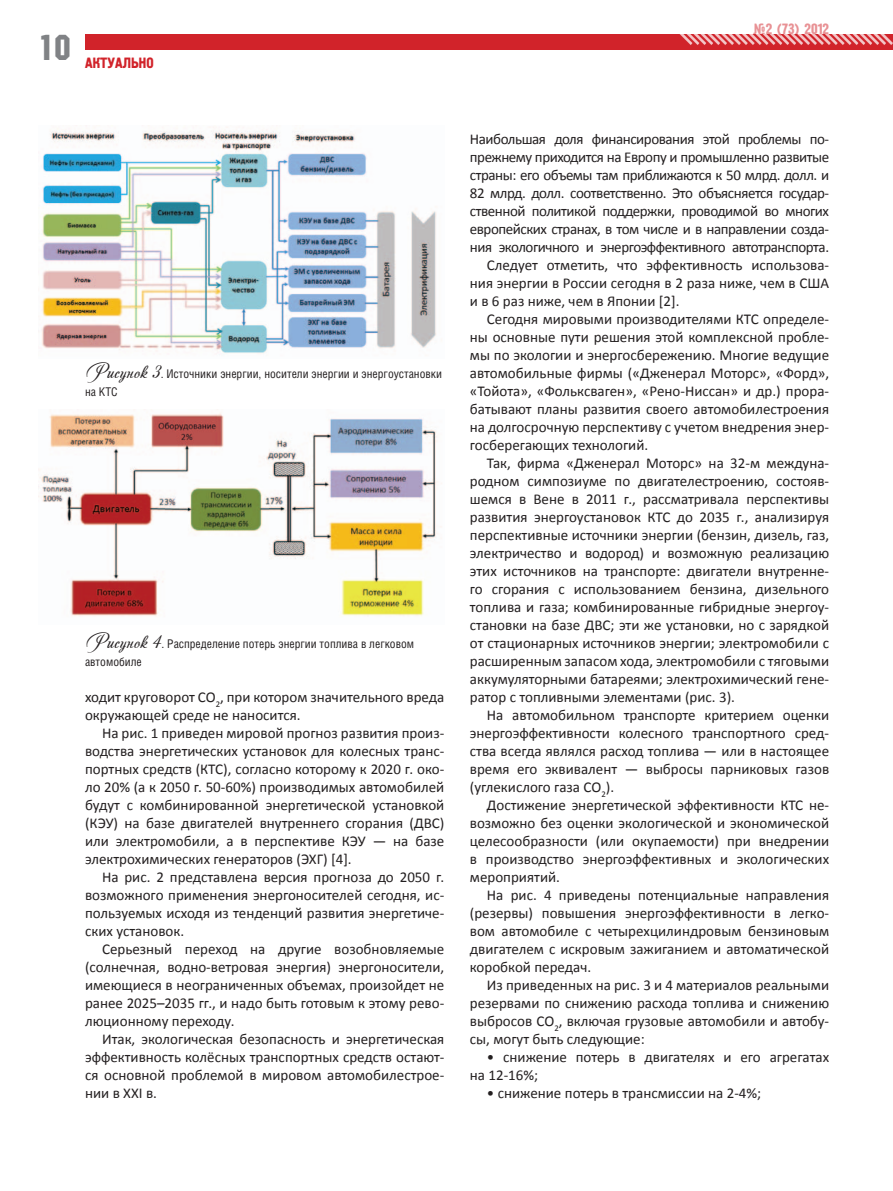
<style>
.page{position:relative;width:893px;height:1191px;background:#fff}
.page>*{position:absolute;margin:0;border:0;box-sizing:border-box;transform-origin:0 0}
.t1{font:36px "Machine C";color:#808285}
.t2{font:15px/18px "Calibri";color:#231f20;text-align:justify}
.t3{font:15px "Calibri";letter-spacing:-.03em;color:#231f20}
.t4{font:15px "Pollock 1 C";color:#d1232a}
.t5{font:15px "Pollock 1 C";letter-spacing:.09em;color:#d1232a}
.t6{font:12px/18px "Helios Cond";color:#231f20}
.s1{font-family:"Andantinoscript";font-size:21px}
</style>
<div class="page">
<div style="left:85px;top:34px;width:808px;height:16px;background:#d1232a"></div>
<svg style="left:679px;top:34px;width:214px;height:11px"></svg>
<img style="left:41px;top:125px;width:396px;height:229px">
<img style="left:38px;top:413px;width:404px;height:203px">
<h1 class="t1" style="left:38px;top:27px;width:34px">10</h1>
<p class="t5" style="left:85px;top:55px;width:62px">Актуально</p>
<p class="t4" style="left:753px;top:21px;width:78px">№2 (73) 2012</p>
<p class="t6" style="left:85px;top:365px;width:359px"><span class="s1">Рисунок 3</span>. Источники энергии, носители энергии и энергоустановки на КТС</p>
<p class="t6" style="left:85px;top:635px;width:331px"><span class="s1">Рисунок 4</span>. Распределение потерь энергии топлива в легковом автомобиле</p>
<p class="t2" style="left:85px;top:687px;width:361px">ходит круговорот CO<sub>2</sub>, при котором значительного вреда окружающей среде не наносится.</p>
<p class="t2" style="left:85px;top:723px;width:361px;text-indent:17px">На рис. 1 приведен мировой прогноз развития произ&shy;водства энергетических установок для колесных транс&shy;портных средств (КТС), согласно которому к 2020 г. око&shy;ло 20% (а к 2050 г. 50-60%) производимых автомобилей будут с комбинированной энергетической установкой (КЭУ) на базе двигателей внутреннего сгорания (ДВС) или электромобили, а в перспективе КЭУ — на базе электрохимических генераторов (ЭХГ) [4].</p>
<p class="t2" style="left:85px;top:867px;width:361px;text-indent:17px">На рис. 2 представлена версия прогноза до 2050 г. возможного применения энергоносителей сегодня, ис&shy;пользуемых исходя из тенденций развития энергетиче&shy;ских установок.</p>
<p class="t2" style="left:85px;top:939px;width:361px;text-indent:17px">Серьезный переход на другие возобновляемые (солнечная, водно-ветровая энергия) энергоносители, имеющиеся в неограниченных объемах, произойдет не ранее 2025–2035 гг., и надо быть готовым к этому рево&shy;люционному переходу.</p>
<p class="t2" style="left:85px;top:1029px;width:361px;text-indent:17px">Итак, экологическая безопасность и энергетическая эффективность колёсных транспортных средств остают&shy;ся основной проблемой в мировом автомобилестрое&shy;нии в XXI в.</p>
<p class="t3" style="left:470px;top:130px;width:361px">Наибольшая доля финансирования этой проблемы по-</p>
<p class="t3" style="left:470px;top:148px;width:361px">прежнему приходится на Европу и промышленно развитые</p>
<p class="t3" style="left:470px;top:166px;width:361px">страны: его объемы там приближаются к 50 млрд. долл. и</p>
<p class="t3" style="left:470px;top:184px;width:361px">82 млрд. долл. соответственно. Это объясняется государ-</p>
<p class="t3" style="left:470px;top:202px;width:361px">ственной политикой поддержки, проводимой во многих</p>
<p class="t3" style="left:470px;top:220px;width:361px">европейских странах, в том числе и в направлении созда-</p>
<p class="t3" style="left:470px;top:238px;width:361px">ния экологичного и энергоэффективного автотранспорта.</p>
<p class="t2" style="left:487px;top:255px;width:344px">Следует отметить, что эффективность использова-</p>
<p class="t2" style="left:470px;top:273px;width:361px">ния энергии в России сегодня в 2 раза ниже, чем в США</p>
<p class="t2" style="left:470px;top:291px;width:211px">и в 6 раз ниже, чем в Японии [2].</p>
<p class="t2" style="left:487px;top:309px;width:344px">Сегодня мировыми производителями КТС определе-</p>
<p class="t2" style="left:470px;top:327px;width:361px">ны основные пути решения этой комплексной пробле-</p>
<p class="t2" style="left:470px;top:345px;width:361px">мы по экологии и энергосбережению. Многие ведущие</p>
<p class="t2" style="left:470px;top:363px;width:361px">автомобильные фирмы («Дженерал Моторс», «Форд»,</p>
<p class="t2" style="left:470px;top:381px;width:361px">«Тойота», «Фольксваген», «Рено-Ниссан» и др.) прора-</p>
<p class="t2" style="left:470px;top:399px;width:361px">батывают планы развития своего автомобилестроения</p>
<p class="t2" style="left:470px;top:417px;width:361px">на долгосрочную перспективу с учетом внедрения энер-</p>
<p class="t2" style="left:470px;top:435px;width:180px">госберегающих технологий.</p>
<p class="t2" style="left:487px;top:453px;width:344px">Так, фирма «Дженерал Моторс» на 32-м междуна-</p>
<p class="t2" style="left:470px;top:471px;width:361px">родном симпозиуме по двигателестроению, состояв-</p>
<p class="t2" style="left:470px;top:489px;width:361px">шемся в Вене в 2011 г., рассматривала перспективы</p>
<p class="t2" style="left:470px;top:507px;width:361px">развития энергоустановок КТС до 2035 г., анализируя</p>
<p class="t2" style="left:470px;top:525px;width:361px">перспективные источники энергии (бензин, дизель, газ,</p>
<p class="t2" style="left:470px;top:543px;width:361px">электричество и водород) и возможную реализацию</p>
<p class="t2" style="left:470px;top:561px;width:361px">этих источников на транспорте: двигатели внутренне-</p>
<p class="t2" style="left:470px;top:579px;width:361px">го сгорания с использованием бензина, дизельного</p>
<p class="t2" style="left:470px;top:597px;width:361px">топлива и газа; комбинированные гибридные энергоу-</p>
<p class="t2" style="left:470px;top:615px;width:361px">становки на базе ДВС; эти же установки, но с зарядкой</p>
<p class="t2" style="left:470px;top:633px;width:361px">от стационарных источников энергии; электромобили с</p>
<p class="t2" style="left:470px;top:651px;width:361px">расширенным запасом хода, электромобили с тяговыми</p>
<p class="t2" style="left:470px;top:669px;width:361px">аккумуляторными батареями; электрохимический гене-</p>
<p class="t2" style="left:470px;top:687px;width:267px">ратор с топливными элементами (рис. 3).</p>
<p class="t2" style="left:487px;top:705px;width:344px">На автомобильном транспорте критерием оценки</p>
<p class="t2" style="left:470px;top:723px;width:361px">энергоэффективности колесного транспортного сред-</p>
<p class="t2" style="left:470px;top:741px;width:361px">ства всегда являлся расход топлива — или в настоящее</p>
<p class="t2" style="left:470px;top:759px;width:361px">время его эквивалент — выбросы парниковых газов</p>
<p class="t2" style="left:470px;top:777px;width:146px">(углекислого газа СО<sub>2</sub>).</p>
<p class="t2" style="left:487px;top:795px;width:344px">Достижение энергетической эффективности КТС не-</p>
<p class="t2" style="left:470px;top:813px;width:361px">возможно без оценки экологической и экономической</p>
<p class="t2" style="left:470px;top:831px;width:361px">целесообразности (или окупаемости) при внедрении</p>
<p class="t2" style="left:470px;top:849px;width:361px">в производство энергоэффективных и экологических</p>
<p class="t2" style="left:470px;top:867px;width:92px">мероприятий.</p>
<p class="t2" style="left:487px;top:885px;width:344px">На рис. 4 приведены потенциальные направления</p>
<p class="t2" style="left:470px;top:903px;width:361px">(резервы) повышения энергоэффективности в легко-</p>
<p class="t2" style="left:470px;top:921px;width:361px">вом автомобиле с четырехцилиндровым бензиновым</p>
<p class="t2" style="left:470px;top:939px;width:361px">двигателем с искровым зажиганием и автоматической</p>
<p class="t2" style="left:470px;top:957px;width:123px">коробкой передач.</p>
<p class="t2" style="left:487px;top:975px;width:344px">Из приведенных на рис. 3 и 4 материалов реальными</p>
<p class="t2" style="left:470px;top:993px;width:361px">резервами по снижению расхода топлива и снижению</p>
<p class="t2" style="left:470px;top:1011px;width:361px">выбросов СО<sub>2</sub>, включая грузовые автомобили и автобу-</p>
<p class="t2" style="left:470px;top:1029px;width:176px">сы, могут быть следующие:</p>
<p class="t2" style="left:470px;top:1047px;width:361px;text-indent:17px">• снижение потерь в двигателях и его агрегатах на 12-16%;</p>
<p class="t2" style="left:487px;top:1083px;width:276px">• снижение потерь в трансмиссии на 2-4%;</p>
</div>
